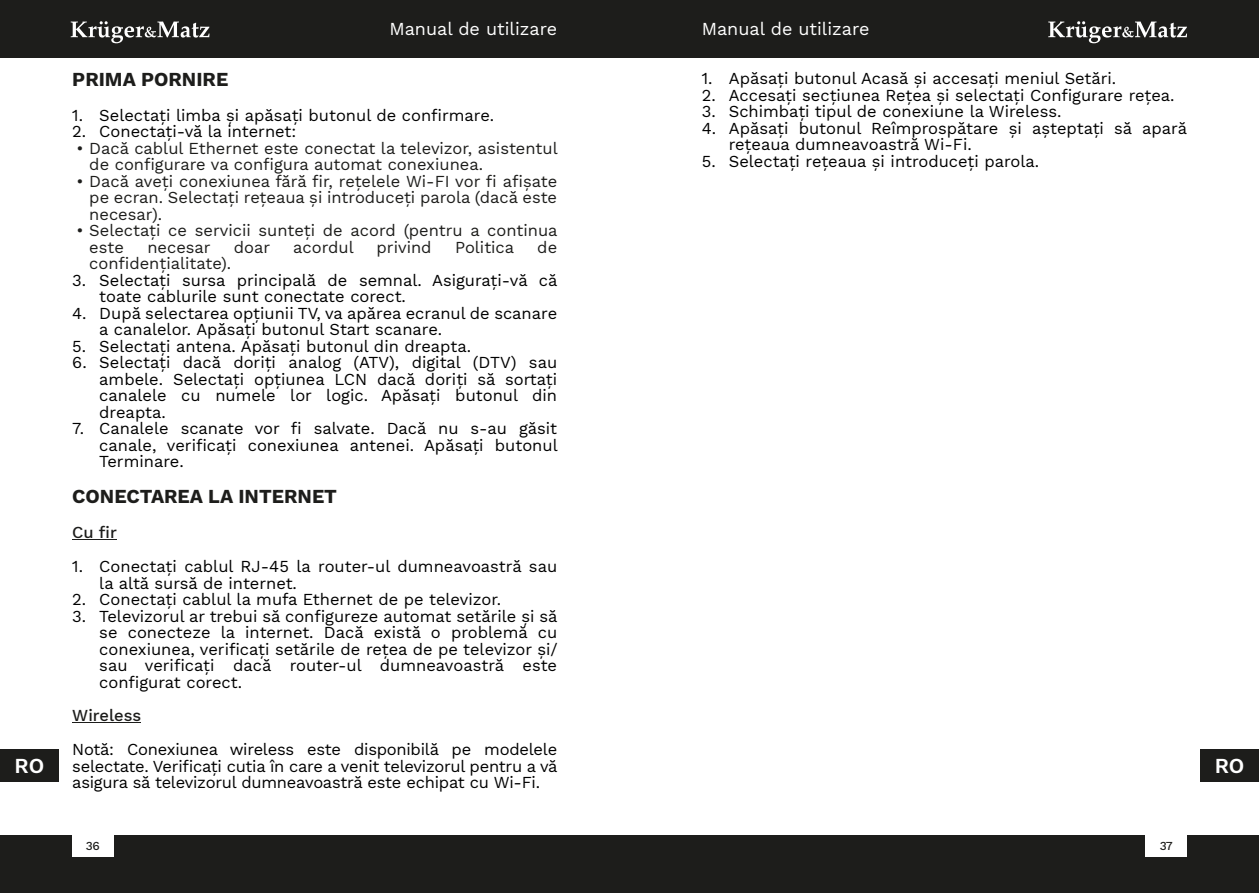
<style>
.page{position:relative;width:1259px;height:893px;background:#fff}
.page>*{position:absolute;margin:0;border:0;box-sizing:border-box;transform-origin:0 0}
.t1{font:600 21px "Work Sans";color:#fff}
.t2{font:700 19.5px "Work Sans";color:#1d1d1b}
.t3{font:18px "Work Sans";color:#fff}
.t4{font:16.5px/16.5px "Work Sans";color:#000}
.t5{font:16.5px/16.5px "Work Sans";color:#1d1d1b}
.t6{font:500 16.5px "Work Sans";color:#1d1d1b}
.t7{font:500 12px "Work Sans";color:#1d1d1b}
</style>
<div class="page">
<div style="left:0;top:0;width:1259px;height:58px;background:#1d1d1b"></div>
<div style="left:0;top:835px;width:1259px;height:58px;background:#1d1d1b"></div>
<svg style="left:71px;top:21px;width:138px;height:22px"></svg>
<svg style="left:1048px;top:21px;width:139px;height:22px"></svg>
<div style="left:1200px;top:749px;width:59px;height:32px;background:#1d1d1b"></div>
<div style="left:0;top:749px;width:59px;height:32px;background:#1d1d1b"></div>
<div style="left:72px;top:835px;width:41px;height:22px;background:#fff"></div>
<div style="left:1145px;top:835px;width:41px;height:22px;background:#fff"></div>
<hr style="left:72px;top:539px;width:45px;height:1px;background:#1d1d1b">
<hr style="left:72px;top:722px;width:69px;height:1px;background:#1d1d1b">
<p class="t3" style="left:389px;top:19px;width:169px">Manual de utilizare</p>
<p class="t3" style="left:702px;top:19px;width:169px">Manual de utilizare</p>
<p class="t4" style="left:702px;top:70px;width:416px">1. Apăsați butonul Acasă și accesați meniul Setări.</p>
<p class="t4" style="left:702px;top:87px;width:474px">2. Accesați secțiunea Rețea și selectați Configurare rețea.</p>
<p class="t4" style="left:702px;top:103px;width:361px">3. Schimbați tipul de conexiune la Wireless.</p>
<p class="t4" style="left:729px;top:120px;width:460px;text-indent:-27px">4. Apăsați butonul Reîmprospătare și așteptați să apară rețeaua dumneavoastră Wi-Fi.</p>
<p class="t4" style="left:702px;top:153px;width:339px">5. Selectați rețeaua și introduceți parola.</p>
<p class="t2" style="left:72px;top:68px;width:157px">PRIMA PORNIRE</p>
<p class="t4" style="left:72px;top:107px;width:423px">1. Selectați limba și apăsați butonul de confirmare.</p>
<p class="t4" style="left:72px;top:123px;width:225px">2. Conectați-vă la internet:</p>
<p class="t5" style="left:89px;top:140px;width:470px;text-indent:-13px">• Dacă cablul Ethernet este conectat la televizor, asistentul de configurare va configura automat conexiunea.</p>
<p class="t5" style="left:89px;top:173px;width:469px;text-align:justify;text-indent:-13px">• Dacă aveți conexiunea fără fir, rețelele Wi-FI vor fi afișate pe ecran. Selectați rețeaua și introduceți parola (dacă este necesar).</p>
<p class="t5" style="left:89px;top:222px;width:470px;text-indent:-13px">• Selectați ce servicii sunteți de acord (pentru a continua este</p>
<p class="t5" style="left:147px;top:239px;width:65px">necesar</p>
<p class="t5" style="left:234px;top:239px;width:38px">doar</p>
<p class="t5" style="left:293px;top:239px;width:62px">acordul</p>
<p class="t5" style="left:376px;top:239px;width:56px">privind</p>
<p class="t5" style="left:455px;top:239px;width:61px">Politica</p>
<p class="t5" style="left:537px;top:239px;width:21px">de</p>
<p class="t5" style="left:89px;top:255px;width:143px">confidențialitate).</p>
<p class="t4" style="left:99px;top:272px;width:460px;text-indent:-27px">3. Selectați sursa principală de semnal. Asigurați-vă că toate cablurile sunt conectate corect.</p>
<p class="t4" style="left:99px;top:305px;width:459px;text-indent:-27px">4. După selectarea opțiunii TV, va apărea ecranul de scanare a canalelor. Apăsați butonul Start scanare.</p>
<p class="t4" style="left:72px;top:338px;width:400px">5. Selectați antena. Apăsați butonul din dreapta.</p>
<p class="t4" style="left:99px;top:354px;width:459px;text-align:justify;text-indent:-27px">6. Selectați dacă doriți analog (ATV), digital (DTV) sau ambele. Selectați opțiunea LCN dacă doriți să sortați canalele cu numele lor logic. Apăsați butonul din dreapta.</p>
<p class="t4" style="left:99px;top:420px;width:460px;text-align:justify;text-indent:-27px">7. Canalele scanate vor fi salvate. Dacă nu s-au găsit canale, verificați conexiunea antenei. Apăsați butonul Terminare.</p>
<p class="t2" style="left:72px;top:485px;width:266px">CONECTAREA LA INTERNET</p>
<p class="t6" style="left:72px;top:522px;width:46px">Cu fir</p>
<p class="t4" style="left:99px;top:558px;width:459px;text-indent:-27px">1. Conectați cablul RJ-45 la router-ul dumneavoastră sau la altă sursă de internet.</p>
<p class="t4" style="left:72px;top:591px;width:430px">2. Conectați cablul la mufa Ethernet de pe televizor.</p>
<p class="t4" style="left:99px;top:608px;width:460px;text-align:justify;text-indent:-27px">3. Televizorul ar trebui să configureze automat setările și să se conecteze la internet. Dacă există o problemă cu conexiunea, verificați setările de rețea de pe televizor și/ sau verificați dacă router-ul dumneavoastră este configurat corect.</p>
<p class="t6" style="left:72px;top:705px;width:70px">Wireless</p>
<p class="t4" style="left:72px;top:741px;width:487px;text-align:justify">Notă: Conexiunea wireless este disponibilă pe modelele selectate. Verificați cutia în care a venit televizorul pentru a vă asigura să televizorul dumneavoastră este echipat cu Wi-Fi.</p>
<p class="t1" style="left:15px;top:753px;width:31px">RO</p>
<p class="t1" style="left:1214px;top:753px;width:31px">RO</p>
<p class="t7" style="left:86px;top:839px;width:15px">36</p>
<p class="t7" style="left:1159px;top:839px;width:14px">37</p>
</div>
